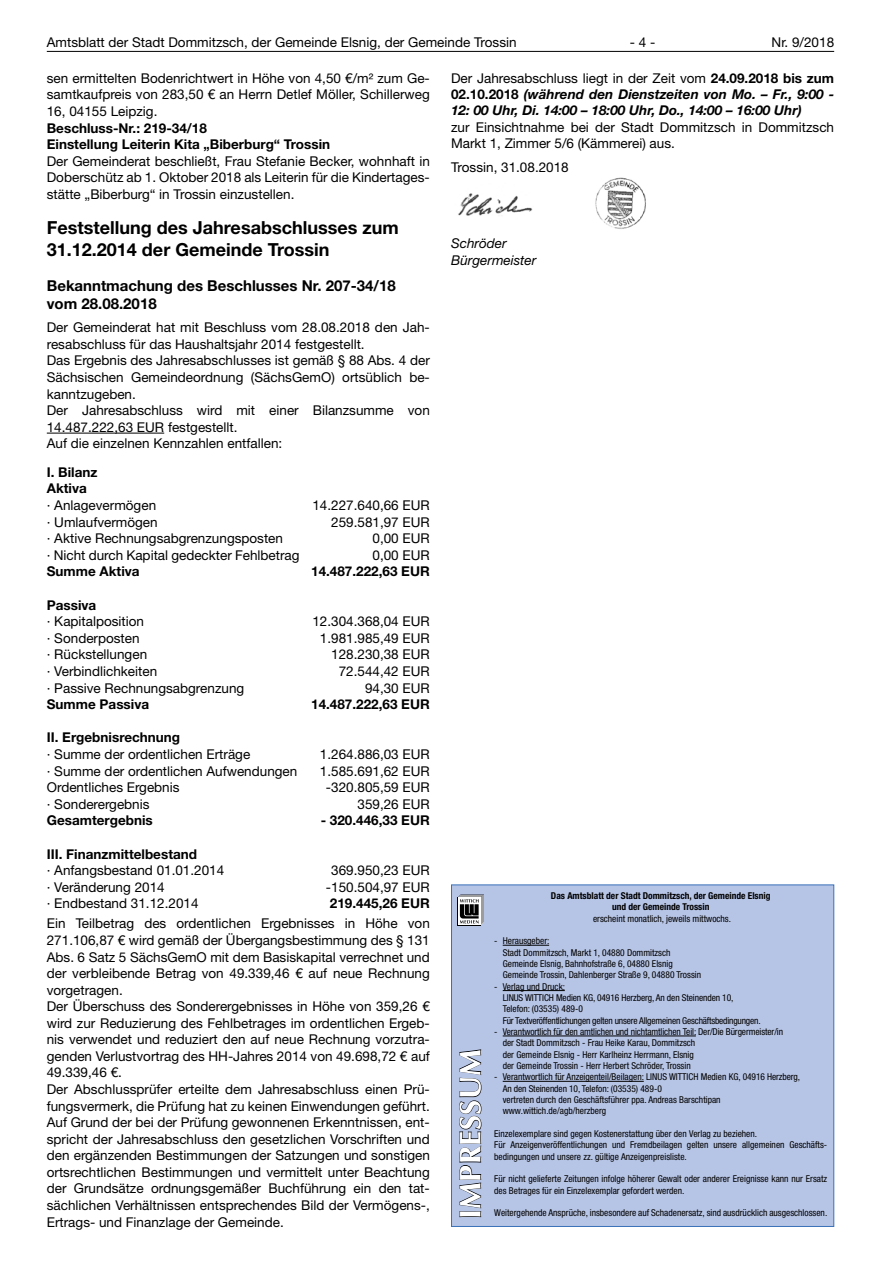
<style>
.page{position:relative;width:881px;height:1263px;background:#fff}
.page>*{position:absolute;margin:0;border:0;box-sizing:border-box;transform-origin:0 0}
.t1{font:700 30px "Optima LT";letter-spacing:.015em;color:#fff}
.t2{font:700 18px/22px "Helvetica Neue LT";color:#000}
.t3{font:700 15px/18.3px "Helvetica Neue LT";color:#000}
.t4{font:13.5px/16.5px "Helvetica Neue LT";color:#000}
.t5{font:700 13.5px/16.5px "Helvetica Neue LT";color:#000}
.t6{font:italic 700 13.5px/16.2px "Helvetica Neue LT";color:#000;text-align:justify}
.t7{font:italic 13.5px/16.2px "Helvetica Neue LT";color:#000}
.t8{font:condensed 9.45px/11.4px "Helvetica Neue LT";color:#000}
.t9{font:condensed 9.45px/11.4px "Helvetica Neue LT";letter-spacing:-.02em;color:#000}
.t10{font:700 condensed 9.45px/11.4px "Helvetica Neue LT";color:#000;text-align:center}
.s1{font-weight:400;font-style:normal}
.s2{font-style:normal}
</style>
<div class="page">
<hr style="left:47px;top:51px;width:786px;height:1px;background:#000">
<img style="left:458px;top:193px;width:75px;height:23px">
<hr style="left:47px;top:433px;width:117px;height:1px;background:#000">
<img style="left:595px;top:177px;width:51px;height:52px">
<div style="left:451px;top:884px;width:382px;height:343px;background:#b6c4e5;border:1px solid #3a71b8"></div>
<hr style="left:502px;top:945px;width:47px;height:1px;background:#000">
<hr style="left:502px;top:990px;width:62px;height:1px;background:#000">
<hr style="left:502px;top:1036px;width:193px;height:1px;background:#000">
<hr style="left:502px;top:1081px;width:141px;height:1px;background:#000">
<svg style="left:459px;top:1049px;width:22px;height:168px"></svg>
<svg style="left:457px;top:898px;width:23px;height:27px"></svg>
<svg style="left:458px;top:894px;width:25px;height:30px"></svg>
<p class="t4" style="left:47px;top:34px;width:471px">Amtsblatt der Stadt Dommitzsch, der Gemeinde Elsnig, der Gemeinde Trossin</p>
<p class="t4" style="left:629px;top:34px;width:27px">- 4 -</p>
<p class="t4" style="left:771px;top:34px;width:64px">Nr. 9/2018</p>
<p class="t6" style="left:451px;top:70px;width:384px"><span class="s1">Der Jahresabschluss liegt in der Zeit vom</span> <span class="s2">24.09.2018 bis zum 02.10.2018</span> (während den Dienstzeiten von Mo. – Fr., 9:00 - 12: 00 Uhr, Di. 14:00 – 18:00 Uhr, Do., 14:00 – 16:00 Uhr)</p>
<p class="t4" style="left:451px;top:118px;width:384px">zur Einsichtnahme bei der Stadt Dommitzsch in Dommitzsch<br>Markt 1, Zimmer 5/6 (Kämmerei) aus.</p>
<p class="t4" style="left:451px;top:159px;width:119px">Trossin, 31.08.2018</p>
<p class="t4" style="left:47px;top:70px;width:384px;text-align:justify">sen ermittelten Bodenrichtwert in Höhe von 4,50 €/m² zum Ge&shy;samtkaufpreis von 283,50 € an Herrn Detlef Möller, Schillerweg 16, 04155 Leipzig.</p>
<p class="t5" style="left:47px;top:119px;width:285px">Beschluss-Nr.: 219-34/18<br>Einstellung Leiterin Kita „Biberburg“ Trossin</p>
<p class="t4" style="left:47px;top:152px;width:384px;text-align:justify">Der Gemeinderat beschließt, Frau Stefanie Becker, wohnhaft in Doberschütz ab 1. Oktober 2018 als Leiterin für die Kindertages&shy;stätte „Biberburg“ in Trossin einzustellen.</p>
<h2 class="t2" style="left:47px;top:216px;width:353px">Feststellung des Jahresabschlusses zum<br>31.12.2014 der Gemeinde Trossin</h2>
<p class="t3" style="left:47px;top:276px;width:350px">Bekanntmachung des Beschlusses Nr. 207-34/18 vom 28.08.2018</p>
<p class="t4" style="left:47px;top:319px;width:384px">Der Gemeinderat hat mit Beschluss vom 28.08.2018 den Jah&shy;resabschluss für das Haushaltsjahr 2014 festgestellt.<br>Das Ergebnis des Jahresabschlusses ist gemäß § 88 Abs. 4 der Sächsischen Gemeindeordnung (SächsGemO) ortsüblich be&shy;kanntzugeben.<br>Der Jahresabschluss wird mit einer Bilanzsumme von 14.487.222,63 EUR festgestellt.<br>Auf die einzelnen Kennzahlen entfallen:</p>
<p class="t5" style="left:47px;top:463px;width:52px">I. Bilanz<br>Aktiva</p>
<p class="t4" style="left:47px;top:497px;width:111px">· Anlagevermögen</p>
<p class="t4" style="left:312px;top:497px;width:119px">14.227.640,66 EUR</p>
<p class="t4" style="left:47px;top:513px;width:112px">· Umlaufvermögen</p>
<p class="t4" style="left:331px;top:513px;width:100px">259.581,97 EUR</p>
<p class="t4" style="left:47px;top:530px;width:238px">· Aktive Rechnungsabgrenzungsposten</p>
<p class="t4" style="left:372px;top:530px;width:59px">0,00 EUR</p>
<p class="t4" style="left:47px;top:547px;width:254px">· Nicht durch Kapital gedeckter Fehlbetrag</p>
<p class="t4" style="left:372px;top:547px;width:59px">0,00 EUR</p>
<p class="t5" style="left:47px;top:563px;width:94px">Summe Aktiva</p>
<p class="t5" style="left:311px;top:563px;width:120px">14.487.222,63 EUR</p>
<p class="t5" style="left:47px;top:596px;width:51px">Passiva</p>
<p class="t4" style="left:47px;top:613px;width:99px">· Kapitalposition</p>
<p class="t4" style="left:312px;top:613px;width:119px">12.304.368,04 EUR</p>
<p class="t4" style="left:47px;top:629px;width:94px">· Sonderposten</p>
<p class="t4" style="left:320px;top:629px;width:111px">1.981.985,49 EUR</p>
<p class="t4" style="left:47px;top:646px;width:102px">· Rückstellungen</p>
<p class="t4" style="left:331px;top:646px;width:100px">128.230,38 EUR</p>
<p class="t4" style="left:47px;top:663px;width:112px">· Verbindlichkeiten</p>
<p class="t4" style="left:338px;top:663px;width:93px">72.544,42 EUR</p>
<p class="t4" style="left:47px;top:679px;width:199px">· Passive Rechnungsabgrenzung</p>
<p class="t4" style="left:365px;top:679px;width:66px">94,30 EUR</p>
<p class="t5" style="left:47px;top:696px;width:104px">Summe Passiva</p>
<p class="t5" style="left:311px;top:696px;width:120px">14.487.222,63 EUR</p>
<p class="t5" style="left:47px;top:729px;width:135px">II. Ergebnisrechnung</p>
<p class="t4" style="left:47px;top:746px;width:205px">· Summe der ordentlichen Erträge</p>
<p class="t4" style="left:320px;top:746px;width:111px">1.264.886,03 EUR</p>
<p class="t4" style="left:47px;top:762px;width:252px">· Summe der ordentlichen Aufwendungen</p>
<p class="t4" style="left:320px;top:762px;width:111px">1.585.691,62 EUR</p>
<p class="t4" style="left:47px;top:779px;width:134px">Ordentliches Ergebnis</p>
<p class="t4" style="left:326px;top:779px;width:105px">-320.805,59 EUR</p>
<p class="t4" style="left:47px;top:796px;width:104px">· Sonderergebnis</p>
<p class="t4" style="left:357px;top:796px;width:74px">359,26 EUR</p>
<p class="t5" style="left:47px;top:812px;width:107px">Gesamtergebnis</p>
<p class="t5" style="left:320px;top:812px;width:111px">- 320.446,33 EUR</p>
<p class="t5" style="left:47px;top:845px;width:152px">III. Finanzmittelbestand</p>
<p class="t4" style="left:47px;top:862px;width:179px">· Anfangsbestand 01.01.2014</p>
<p class="t4" style="left:331px;top:862px;width:100px">369.950,23 EUR</p>
<p class="t4" style="left:47px;top:878px;width:119px">· Veränderung 2014</p>
<p class="t4" style="left:326px;top:878px;width:105px">-150.504,97 EUR</p>
<p class="t4" style="left:47px;top:895px;width:153px">· Endbestand 31.12.2014</p>
<p class="t5" style="left:330px;top:895px;width:101px">219.445,26 EUR</p>
<p class="t4" style="left:47px;top:915px;width:384px">Ein Teilbetrag des ordentlichen Ergebnisses in Höhe von 271.106,87 € wird gemäß der Übergangsbestimmung des § 131<br>Abs. 6 Satz 5 SächsGemO mit dem Basiskapital verrechnet und der verbleibende Betrag von 49.339,46 € auf neue Rechnung vorgetragen.<br>Der Überschuss des Sonderergebnisses in Höhe von 359,26 € wird zur Reduzierung des Fehlbetrages im ordentlichen Ergeb&shy;nis verwendet und reduziert den auf neue Rechnung vorzutra&shy;genden Verlustvortrag des HH-Jahres 2014 von 49.698,72 € auf 49.339,46 €.<br>Der Abschlussprüfer erteilte dem Jahresabschluss einen Prü&shy;fungsvermerk, die Prüfung hat zu keinen Einwendungen geführt.<br>Auf Grund der bei der Prüfung gewonnenen Erkenntnissen, ent&shy;spricht der Jahresabschluss den gesetzlichen Vorschriften und den ergänzenden Bestimmungen der Satzungen und sonstigen ortsrechtlichen Bestimmungen und vermittelt unter Beachtung der Grundsätze ordnungsgemäßer Buchführung ein den tat&shy;sächlichen Verhältnissen entsprechendes Bild der Vermögens-, Ertrags- und Finanzlage der Gemeinde.</p>
<p class="t7" style="left:451px;top:235px;width:87px">Schröder<br>Bürgermeister</p>
<p class="t10" style="left:550px;top:890px;width:221px">Das Amtsblatt der Stadt Dommitzsch, der Gemeinde Elsnig und der Gemeinde Trossin</p>
<p class="t8" style="left:592px;top:912px;width:139px">erscheint monatlich, jeweils mittwochs.</p>
<p class="t8" style="left:502px;top:935px;width:200px;text-indent:-9px">- Herausgeber:<br>Stadt Dommitzsch, Markt 1, 04880 Dommitzsch Gemeinde Elsnig, Bahnhofstraße 6, 04880 Elsnig Gemeinde Trossin, Dahlenberger Straße 9, 04880 Trossin</p>
<p class="t9" style="left:502px;top:980px;width:259px;text-indent:-9px">- Verlag und Druck:<br>LINUS WITTICH Medien KG, 04916 Herzberg, An den Steinenden 10, Telefon: (03535) 489-0<br>Für Textveröffentlichungen gelten unsere Allgemeinen Geschäftsbedingungen.</p>
<p class="t8" style="left:502px;top:1026px;width:282px;text-indent:-9px">- Verantwortlich für den amtlichen und nichtamtlichen Teil: Der/Die Bürgermeister/in der Stadt Dommitzsch - Frau Heike Karau, Dommitzsch<br>der Gemeinde Elsnig - Herr Karlheinz Herrmann, Elsnig<br>der Gemeinde Trossin - Herr Herbert Schröder, Trossin</p>
<p class="t8" style="left:502px;top:1071px;width:299px;text-indent:-9px">- Verantwortlich für Anzeigenteil/Beilagen: LINUS WITTICH Medien KG, 04916 Herzberg, An den Steinenden 10, Telefon: (03535) 489-0<br>vertreten durch den Geschäftsführer ppa. Andreas Barschtipan www.wittich.de/agb/herzberg</p>
<p class="t8" style="left:494px;top:1128px;width:334px">Einzelexemplare sind gegen Kostenerstattung über den Verlag zu beziehen.<br>Für Anzeigenveröffentlichungen und Fremdbeilagen gelten unsere allgemeinen Geschäfts&shy;bedingungen und unsere zz. gültige Anzeigenpreisliste.</p>
<p class="t8" style="left:494px;top:1173px;width:334px">Für nicht gelieferte Zeitungen infolge höherer Gewalt oder anderer Ereignisse kann nur Ersatz des Betrages für ein Einzelexemplar gefordert werden.</p>
<h1 class="t1" style="left:452px;top:1219px;width:172px;rotate:-90deg">IMPRESSUM</h1>
<p class="t8" style="left:494px;top:1207px;width:334px">Weitergehende Ansprüche, insbesondere auf Schadenersatz, sind ausdrücklich ausgeschlossen.</p>
</div>
